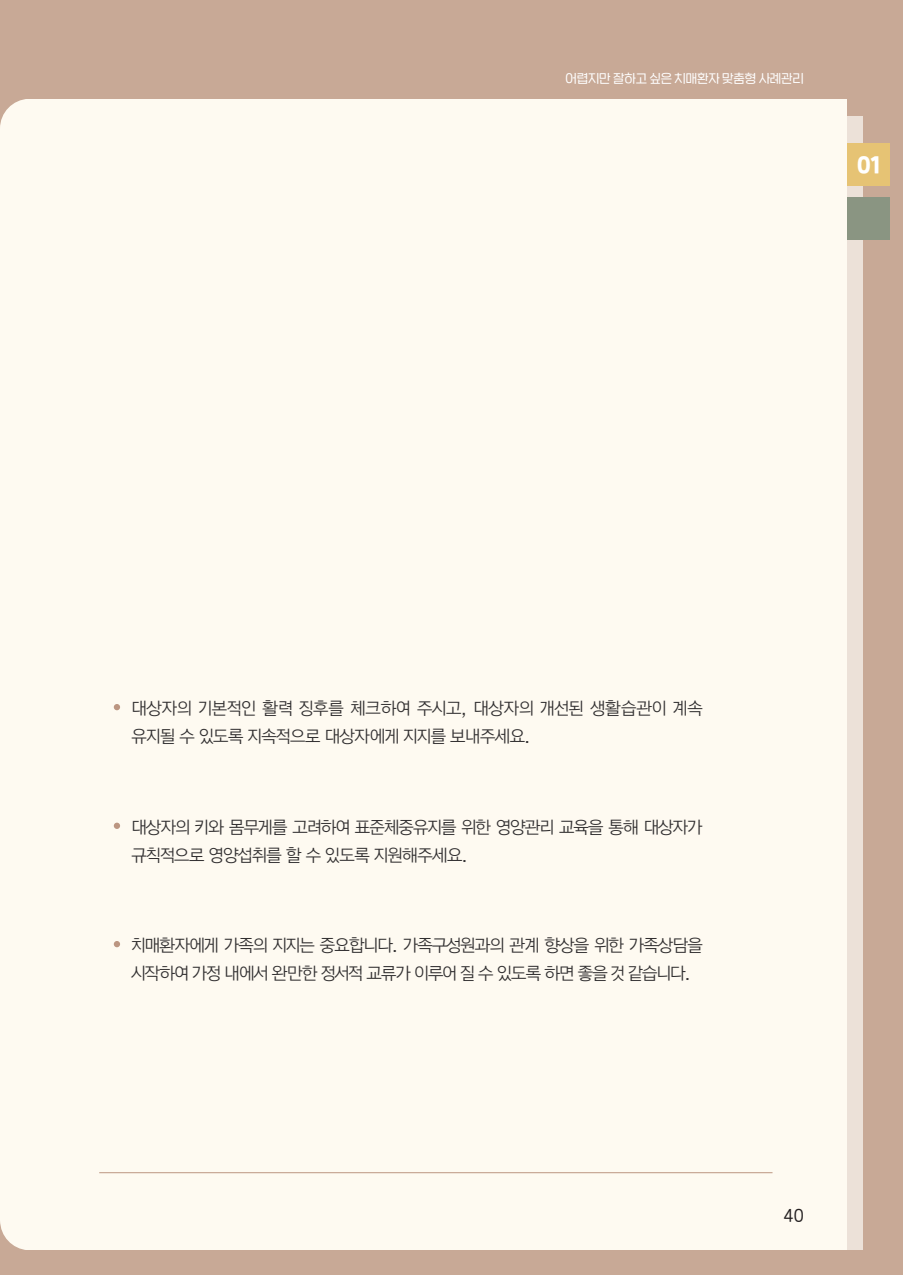
<style>
.page{position:relative;width:903px;height:1275px;background:#fefaf1}
.page>*{position:absolute;margin:0;border:0;box-sizing:border-box;transform-origin:0 0}
.t1{font:21px "SD Nemony 2 e Basic Hv";color:#fff}
.t2{font:17.15px/28px "Tlab Dotum 02 R";letter-spacing:-.045em;color:#312f30}
.t3{font:17.15px/28px "Tlab Dotum 02 R";letter-spacing:-.01em;color:#312f30}
.t4{font:15.75px "SD Nemony 2 b Basic Lt";color:#231f20}
.t5{font:12.25px "SD Nemony 2 b Basic Lt";color:#fff}
</style>
<div class="page">
<div style="left:0;top:0;width:903px;height:99px;background:#c8a996"></div>
<div style="left:848px;top:0;width:55px;height:1275px;background:#c8a996"></div>
<div style="left:0;top:1250px;width:903px;height:25px;background:#c8a996"></div>
<svg style="left:0;top:99px;width:25px;height:27px"></svg>
<svg style="left:0;top:1222px;width:25px;height:28px"></svg>
<div style="left:848px;top:117px;width:15px;height:1133px;background:#ece1d8"></div>
<div style="left:848px;top:144px;width:42px;height:42px;background:#e6c374"></div>
<div style="left:848px;top:197px;width:42px;height:43px;background:#8a9582"></div>
<hr style="left:99px;top:1172px;width:673px;height:1px;background:#bc9682">
<svg style="left:114px;top:941px;width:6px;height:6px"></svg>
<svg style="left:114px;top:704px;width:6px;height:6px"></svg>
<svg style="left:114px;top:823px;width:6px;height:6px"></svg>
<p class="t5" style="left:565px;top:69px;width:240px">어렵지만 잘하고 싶은 치매환자 맞춤형 사례관리</p>
<p class="t1" style="left:857px;top:148px;width:25px">01</p>
<p class="t3" style="left:132px;top:693px;width:573px">대상자의 기본적인 활력 징후를 체크하여 주시고, 대상자의 개선된 생활습관이 계속 유지될 수 있도록 지속적으로 대상자에게 지지를 보내주세요.</p>
<p class="t2" style="left:132px;top:812px;width:573px">대상자의 키와 몸무게를 고려하여 표준체중유지를 위한 영양관리 교육을 통해 대상자가 규칙적으로 영양섭취를 할 수 있도록 지원해주세요.</p>
<p class="t2" style="left:132px;top:930px;width:573px">치매환자에게 가족의 지지는 중요합니다. 가족구성원과의 관계 향상을 위한 가족상담을 시작하여 가정 내에서 완만한 정서적 교류가 이루어 질 수 있도록 하면 좋을 것 같습니다.</p>
<p class="t4" style="left:783px;top:1203px;width:22px">40</p>
</div>
